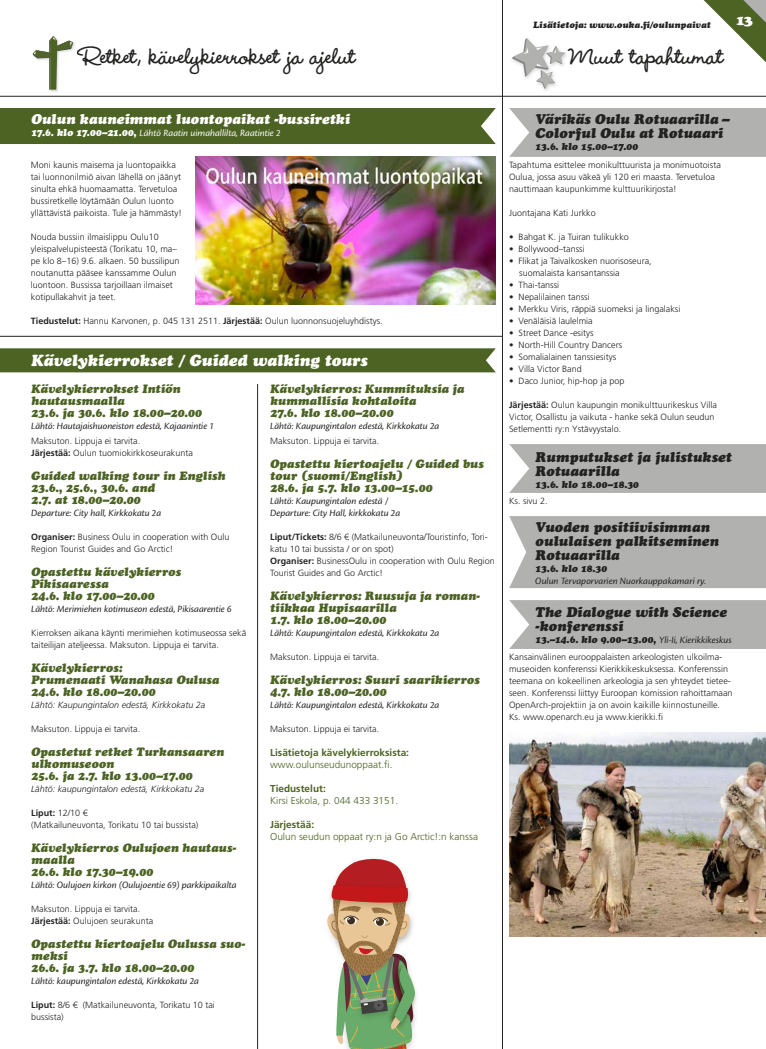
<style>
.page{position:relative;width:766px;height:1049px;background:#fff}
.page>*{position:absolute;margin:0;border:0;box-sizing:border-box;transform-origin:0 0}
.t1{font:700 30px "Wendy LP Std";color:#222221}
.t2{font:italic 16px "Cooper Black Std";color:#fff}
.t3{font:italic 14px/14px "Cooper Black Std";color:#222221}
.t4{font:italic 14px "Cooper Black Std";color:#fff}
.t5{font:14px "Cooper Black Std";color:#fff}
.t6{font:italic 12px/12px "Cooper Black Std";color:#4c6323}
.t7{font:italic 10px/12px "Cronos Pro";letter-spacing:-.005em;color:#222221}
.t8{font:italic 10px "Cooper Black Std";color:#222221}
.t9{font:300 10px "Frutiger LT Std";color:#4c6323}
.t10{font:italic 10px "Cronos Pro";letter-spacing:-.005em;color:#fff}
.t11{font:700 10px "Frutiger LT Std";color:#4c6323}
.t12{font:300 9px/12px "Frutiger LT Std";color:#222221}
.t13{font:italic 300 9px "Frutiger LT Std";color:#222221}
.t14{font:italic 9px "Cooper Black Std";letter-spacing:.01em;color:#222221}
.s1{font-weight:700}
.s2{font-family:"Cooper Black Std"}
.s3{font-family:"Cronos Pro"}
</style>
<div class="page">
<svg style="left:511px;top:38px;width:54px;height:51px"></svg>
<svg style="left:327px;top:858px;width:90px;height:191px"></svg>
<hr style="left:502px;top:0;width:1px;height:1049px;background:#222221">
<img style="left:195px;top:156px;width:300px;height:149px">
<div style="left:0;top:108px;width:495px;height:36px;background:#4c6323"></div>
<hr style="left:0;top:96px;width:765px;height:1px;background:#222221">
<hr style="left:257px;top:384px;width:1px;height:665px;background:#222221">
<hr style="left:0;top:336px;width:502px;height:1px;background:#222221">
<div style="left:509px;top:108px;width:256px;height:49px;background:#b1b1b0"></div>
<img style="left:509px;top:733px;width:256px;height:203px">
<svg style="left:703px;top:0;width:62px;height:62px"></svg>
<img style="left:32px;top:42px;width:43px;height:50px">
<svg style="left:33px;top:36px;width:40px;height:54px"></svg>
<div style="left:509px;top:444px;width:256px;height:49px;background:#b1b1b0"></div>
<div style="left:509px;top:516px;width:256px;height:72px;background:#b1b1b0"></div>
<div style="left:509px;top:600px;width:256px;height:49px;background:#b1b1b0"></div>
<div style="left:0;top:348px;width:495px;height:24px;background:#4c6323"></div>
<p class="t14" style="left:533px;top:19px;width:179px">Lisätietoja: www.ouka.fi/oulunpaivat</p>
<h3 class="t5" style="left:735px;top:6px;width:19px">13</h3>
<h3 class="t5" style="left:736px;top:12px;width:18px">13</h3>
<h1 class="t1" style="left:79px;top:38px;width:278px">Retket, kävelykierrokset ja ajelut</h1>
<h1 class="t1" style="left:569px;top:38px;width:156px">Muut tapahtumat</h1>
<h3 class="t3" style="left:535px;top:112px;width:196px">Värikäs Oulu Rotuaarilla –<br>Colorful Oulu at Rotuaari</h3>
<p class="t8" style="left:535px;top:140px;width:104px">13.6. klo 15.00–17.00</p>
<p class="t12" style="left:509px;top:159px;width:213px">Tapahtuma esittelee monikulttuurista ja monimuotoista<br>Oulua, jossa asuu väkeä yli 120 eri maasta. Tervetuloa nauttimaan kaupunkimme kulttuurikirjosta!</p>
<p class="t12" style="left:509px;top:207px;width:88px">Juontajana Kati Jurkko</p>
<p class="t12" style="left:509px;top:231px;width:121px">• Bahgat K. ja Tuiran tulikukko</p>
<p class="t12" style="left:509px;top:243px;width:77px">• Bollywood–tanssi</p>
<p class="t12" style="left:519px;top:255px;width:134px;text-indent:-10px">• Flikat ja Taivalkosken nuorisoseura, suomalaista kansantanssia</p>
<p class="t12" style="left:509px;top:279px;width:52px">• Thai-tanssi</p>
<p class="t12" style="left:509px;top:291px;width:82px">• Nepalilainen tanssi</p>
<p class="t12" style="left:509px;top:303px;width:173px">• Merkku Viris, räppiä suomeksi ja lingalaksi</p>
<p class="t12" style="left:509px;top:315px;width:85px">• Venäläisiä laulelmia</p>
<p class="t12" style="left:509px;top:327px;width:86px">• Street Dance -esitys</p>
<p class="t12" style="left:509px;top:339px;width:115px">• North-Hill Country Dancers</p>
<p class="t12" style="left:509px;top:351px;width:109px">• Somalialainen tanssiesitys</p>
<p class="t12" style="left:509px;top:363px;width:74px">• Villa Victor Band</p>
<p class="t12" style="left:509px;top:375px;width:117px">• Daco Junior, hip-hop ja pop</p>
<p class="t12" style="left:509px;top:399px;width:209px"><span class="s1">Järjestää:</span> Oulun kaupungin monikulttuurikeskus Villa<br>Victor, Osallistu ja vaikuta - hanke sekä Oulun seudun<br>Setlementti ry:n Ystävyystalo.</p>
<h3 class="t4" style="left:31px;top:110px;width:320px">Oulun kauneimmat luontopaikat -bussiretki</h3>
<p class="t10" style="left:31px;top:127px;width:251px"><span class="s2">17.6. klo 17.00–21.00,</span> Lähtö Raatin uimahallilta, Raatintie 2</p>
<p class="t12" style="left:31px;top:159px;width:153px">Moni kaunis maisema ja luontopaikka tai luonnonilmiö aivan lähellä on jäänyt sinulta ehkä huomaamatta. Tervetuloa bussiretkelle löytämään Oulun luonto yllättävistä paikoista. Tule ja hämmästy!</p>
<p class="t12" style="left:31px;top:231px;width:150px">Nouda bussiin ilmaislippu Oulu10 yleispalvelupisteestä (Torikatu 10, ma– pe klo 8–16) 9.6. alkaen. 50 bussilipun noutanutta pääsee kanssamme Oulun luontoon. Bussissa tarjoillaan ilmaiset kotipullakahvit ja teet.</p>
<p class="t12" style="left:31px;top:315px;width:353px"><span class="s1">Tiedustelut:</span> Hannu Karvonen, p. 045 131 2511. <span class="s1">Järjestää:</span> Oulun luonnonsuojeluyhdistys.</p>
<h2 class="t2" style="left:31px;top:350px;width:338px">Kävelykierrokset / Guided walking tours</h2>
<h3 class="t6" style="left:31px;top:382px;width:172px">Kävelykierrokset Intiön hautausmaalla<br>23.6. ja 30.6. klo 18.00–20.00</h3>
<p class="t7" style="left:31px;top:420px;width:184px">Lähtö: Hautajaishuoneiston edestä, Kajaanintie 1</p>
<p class="t12" style="left:31px;top:435px;width:163px">Maksuton. Lippuja ei tarvita.<br><span class="s1">Järjestää:</span> Oulun tuomiokirkkoseurakunta</p>
<h3 class="t6" style="left:31px;top:470px;width:196px">Guided walking tour in English<br>23.6., 25.6., 30.6. and<br>2.7. at 18.00–20.00</h3>
<p class="t7" style="left:31px;top:507px;width:131px">Departure: City hall, Kirkkokatu 2a</p>
<p class="t12" style="left:31px;top:531px;width:200px"><span class="s1">Organiser:</span> Business Oulu in cooperation with Oulu<br>Region Tourist Guides and Go Arctic!</p>
<h3 class="t6" style="left:31px;top:566px;width:151px">Opastettu kävelykierros<br>Pikisaaressa<br>24.6. klo 17.00–20.00</h3>
<p class="t7" style="left:31px;top:603px;width:202px">Lähtö: Merimiehen kotimuseon edestä, Pikisaarentie 6</p>
<p class="t12" style="left:31px;top:627px;width:216px">Kierroksen aikana käynti merimiehen kotimuseossa sekä taiteilijan ateljeessa. Maksuton. Lippuja ei tarvita.</p>
<h3 class="t6" style="left:31px;top:662px;width:190px">Kävelykierros:<br>Prumenaati Wanahasa Oulusa<br>24.6. klo 18.00–20.00</h3>
<p class="t13" style="left:31px;top:700px;width:176px">Lähtö: Kaupungintalon edestä, Kirkkokatu 2a</p>
<p class="t12" style="left:31px;top:723px;width:111px">Maksuton. Lippuja ei tarvita.</p>
<h3 class="t6" style="left:31px;top:746px;width:194px">Opastetut retket Turkansaaren ulkomuseoon<br>25.6. ja 2.7. klo 13.00–17.00</h3>
<p class="t13" style="left:31px;top:784px;width:175px">Lähtö: kaupungintalon edestä, Kirkkokatu 2a</p>
<p class="t12" style="left:31px;top:807px;width:169px"><span class="s1">Liput:</span> 12/10 €<br>(Matkailuneuvonta, Torikatu 10 tai bussista)</p>
<h3 class="t6" style="left:31px;top:842px;width:206px">Kävelykierros Oulujoen hautaus&shy;maalla<br>26.6. klo 17.30–19.00</h3>
<p class="t7" style="left:31px;top:879px;width:207px">Lähtö: Oulujoen kirkon (Oulujoentie 69) parkkipaikalta</p>
<p class="t12" style="left:31px;top:903px;width:124px">Maksuton. Lippuja ei tarvita.<br><span class="s1">Järjestää:</span> Oulujoen seurakunta</p>
<h3 class="t6" style="left:31px;top:938px;width:215px">Opastettu kiertoajelu Oulussa suo&shy;meksi<br>26.6. ja 3.7. klo 18.00–20.00</h3>
<p class="t7" style="left:31px;top:975px;width:169px">Lähtö: kaupungintalon edestä, Kirkkokatu 2a</p>
<p class="t12" style="left:31px;top:999px;width:185px"><span class="s1">Liput:</span> 8/6 € (Matkailuneuvonta, Torikatu 10 tai bussista)</p>
<h3 class="t6" style="left:270px;top:382px;width:196px">Kävelykierros: Kummituksia ja kummallisia kohtaloita<br>27.6. klo 18.00–20.00</h3>
<p class="t7" style="left:270px;top:420px;width:170px">Lähtö: Kaupungintalon edestä, Kirkkokatu 2a</p>
<p class="t12" style="left:270px;top:435px;width:111px">Maksuton. Lippuja ei tarvita.</p>
<h3 class="t6" style="left:270px;top:458px;width:215px">Opastettu kiertoajelu / Guided bus tour (suomi/English)<br>28.6. ja 5.7. klo 13.00–15.00</h3>
<p class="t7" style="left:270px;top:495px;width:131px">Lähtö: Kaupungintalon edestä /<br>Departure: City Hall, kirkkokatu 2a</p>
<p class="t12" style="left:270px;top:531px;width:226px"><span class="s1">Liput/Tickets:</span> 8/6 € (Matkailuneuvonta/Touristinfo, Tori&shy;katu 10 tai bussista / or on spot)<br><span class="s1">Organiser:</span> BusinessOulu in cooperation with Oulu Region Tourist Guides and Go Arctic!</p>
<h3 class="t6" style="left:270px;top:590px;width:211px">Kävelykierros: Ruusuja ja roman&shy;tiikkaa Hupisaarilla<br>1.7. klo 18.00–20.00</h3>
<p class="t7" style="left:270px;top:627px;width:170px">Lähtö: Kaupungintalon edestä, Kirkkokatu 2a</p>
<p class="t12" style="left:270px;top:651px;width:111px">Maksuton. Lippuja ei tarvita.</p>
<h3 class="t6" style="left:270px;top:674px;width:211px">Kävelykierros: Suuri saarikierros<br>4.7. klo 18.00–20.00</h3>
<p class="t7" style="left:270px;top:699px;width:170px">Lähtö: Kaupungintalon edestä, Kirkkokatu 2a</p>
<p class="t12" style="left:270px;top:723px;width:111px">Maksuton. Lippuja ei tarvita.</p>
<h3 class="t3" style="left:535px;top:450px;width:198px">Rumputukset ja julistukset<br>Rotuaarilla</h3>
<p class="t8" style="left:535px;top:478px;width:105px">13.6. klo 18.00–18.30</p>
<h3 class="t3" style="left:535px;top:520px;width:185px">Vuoden positiivisimman oululaisen palkitseminen<br>Rotuaarilla</h3>
<p class="t8" style="left:535px;top:562px;width:73px">13.6. klo 18.30</p>
<p class="t7" style="left:535px;top:575px;width:172px">Oulun Tervaporvarien Nuorkauppakamari ry.</p>
<h3 class="t3" style="left:535px;top:605px;width:193px">The Dialogue with Science -konferenssi</h3>
<p class="t8" style="left:535px;top:634px;width:198px">13.–14.6. klo 9.00–13.00, <span class="s3">Yli-Ii, Kierikkikeskus</span></p>
<p class="t12" style="left:509px;top:495px;width:40px">Ks. sivu 2.</p>
<p class="t12" style="left:509px;top:651px;width:225px">Kansainvälinen eurooppalaisten arkeologisten ulkoilma&shy;museoiden konferenssi Kierikkikeskuksessa. Konferenssin teemana on kokeellinen arkeologia ja sen yhteydet tietee&shy;seen. Konferenssi liittyy Euroopan komission rahoittamaan OpenArch-projektiin ja on avoin kaikille kiinnostuneille.<br>Ks. www.openarch.eu ja www.kierikki.fi</p>
<p class="t11" style="left:270px;top:747px;width:140px">Lisätietoja kävelykierroksista:</p>
<p class="t9" style="left:270px;top:759px;width:124px">www.oulunseudunoppaat.fi.</p>
<p class="t11" style="left:270px;top:783px;width:57px">Tiedustelut:</p>
<p class="t9" style="left:270px;top:795px;width:129px">Kirsi Eskola, p. 044 433 3151.</p>
<p class="t11" style="left:270px;top:819px;width:45px">Järjestää:</p>
<p class="t9" style="left:270px;top:831px;width:209px">Oulun seudun oppaat ry:n ja Go Arctic!:n kanssa</p>
</div>
